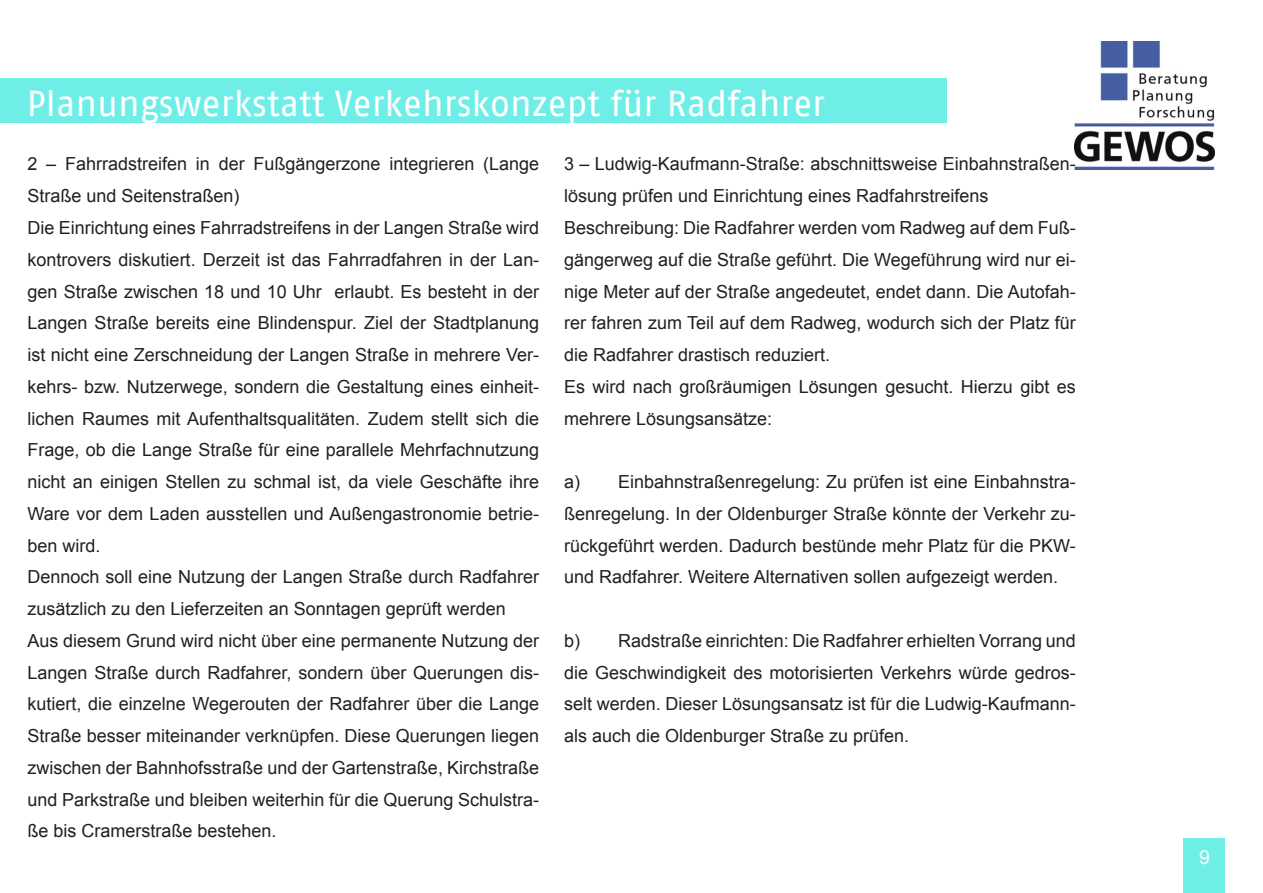
<style>
.page{position:relative;width:1263px;height:893px;background:#fff}
.page>*{position:absolute;margin:0;border:0;box-sizing:border-box;transform-origin:0 0}
.t1{font:36px "Fago No";color:#fff}
.t2{font:19.5px "Arial";color:#fff}
.t3{font:18px/31.8px "Arial";color:#231f20;text-align:justify}
</style>
<div class="page">
<img style="left:1074px;top:42px;width:141px;height:127px">
<div style="left:1183px;top:839px;width:41px;height:54px;background:#6eeee7"></div>
<div style="left:0;top:79px;width:947px;height:44px;background:#6eeee7"></div>
<p class="t1" style="left:27px;top:83px;width:800px">Planungswerkstatt Verkehrskonzept für Radfahrer</p>
<p class="t3" style="left:28px;top:148px;width:513px">2 – Fahrradstreifen in der Fußgängerzone integrieren (Lange<br>Straße und Seitenstraßen)</p>
<p class="t3" style="left:28px;top:212px;width:513px">Die Einrichtung eines Fahrradstreifens in der Langen Straße wird kontrovers diskutiert. Derzeit ist das Fahrradfahren in der Lan&shy;gen Straße zwischen 18 und 10 Uhr erlaubt. Es besteht in der Langen Straße bereits eine Blindenspur. Ziel der Stadtplanung ist nicht eine Zerschneidung der Langen Straße in mehrere Ver&shy;kehrs- bzw. Nutzerwege, sondern die Gestaltung eines einheit&shy;lichen Raumes mit Aufenthaltsqualitäten. Zudem stellt sich die Frage, ob die Lange Straße für eine parallele Mehrfachnutzung nicht an einigen Stellen zu schmal ist, da viele Geschäfte ihre Ware vor dem Laden ausstellen und Außengastronomie betrie&shy;ben wird.</p>
<p class="t3" style="left:28px;top:561px;width:513px">Dennoch soll eine Nutzung der Langen Straße durch Radfahrer zusätzlich zu den Lieferzeiten an Sonntagen geprüft werden</p>
<p class="t3" style="left:28px;top:625px;width:513px">Aus diesem Grund wird nicht über eine permanente Nutzung der Langen Straße durch Radfahrer, sondern über Querungen dis&shy;kutiert, die einzelne Wegerouten der Radfahrer über die Lange Straße besser miteinander verknüpfen. Diese Querungen liegen zwischen der Bahnhofsstraße und der Gartenstraße, Kirchstraße und Parkstraße und bleiben weiterhin für die Querung Schulstra&shy;ße bis Cramerstraße bestehen.</p>
<p class="t3" style="left:564px;top:148px;width:513px">3 – Ludwig-Kaufmann-Straße: abschnittsweise Einbahnstraßen&shy;lösung prüfen und Einrichtung eines Radfahrstreifens</p>
<p class="t3" style="left:564px;top:212px;width:513px">Beschreibung: Die Radfahrer werden vom Radweg auf dem Fuß&shy;gängerweg auf die Straße geführt. Die Wegeführung wird nur ei&shy;nige Meter auf der Straße angedeutet, endet dann. Die Autofah&shy;rer fahren zum Teil auf dem Radweg, wodurch sich der Platz für die Radfahrer drastisch reduziert.</p>
<p class="t3" style="left:564px;top:371px;width:513px">Es wird nach großräumigen Lösungen gesucht. Hierzu gibt es mehrere Lösungsansätze:</p>
<p class="t3" style="left:564px;top:466px;width:513px">a) Einbahnstraßenregelung: Zu prüfen ist eine Einbahnstra&shy;ßenregelung. In der Oldenburger Straße könnte der Verkehr zu&shy;rückgeführt werden. Dadurch bestünde mehr Platz für die PKW&shy;und Radfahrer. Weitere Alternativen sollen aufgezeigt werden.</p>
<p class="t3" style="left:564px;top:625px;width:513px">b) Radstraße einrichten: Die Radfahrer erhielten Vorrang und die Geschwindigkeit des motorisierten Verkehrs würde gedros&shy;selt werden. Dieser Lösungsansatz ist für die Ludwig-Kaufmann&shy;als auch die Oldenburger Straße zu prüfen.</p>
<p class="t2" style="left:1199px;top:844px;width:12px">9</p>
</div>
